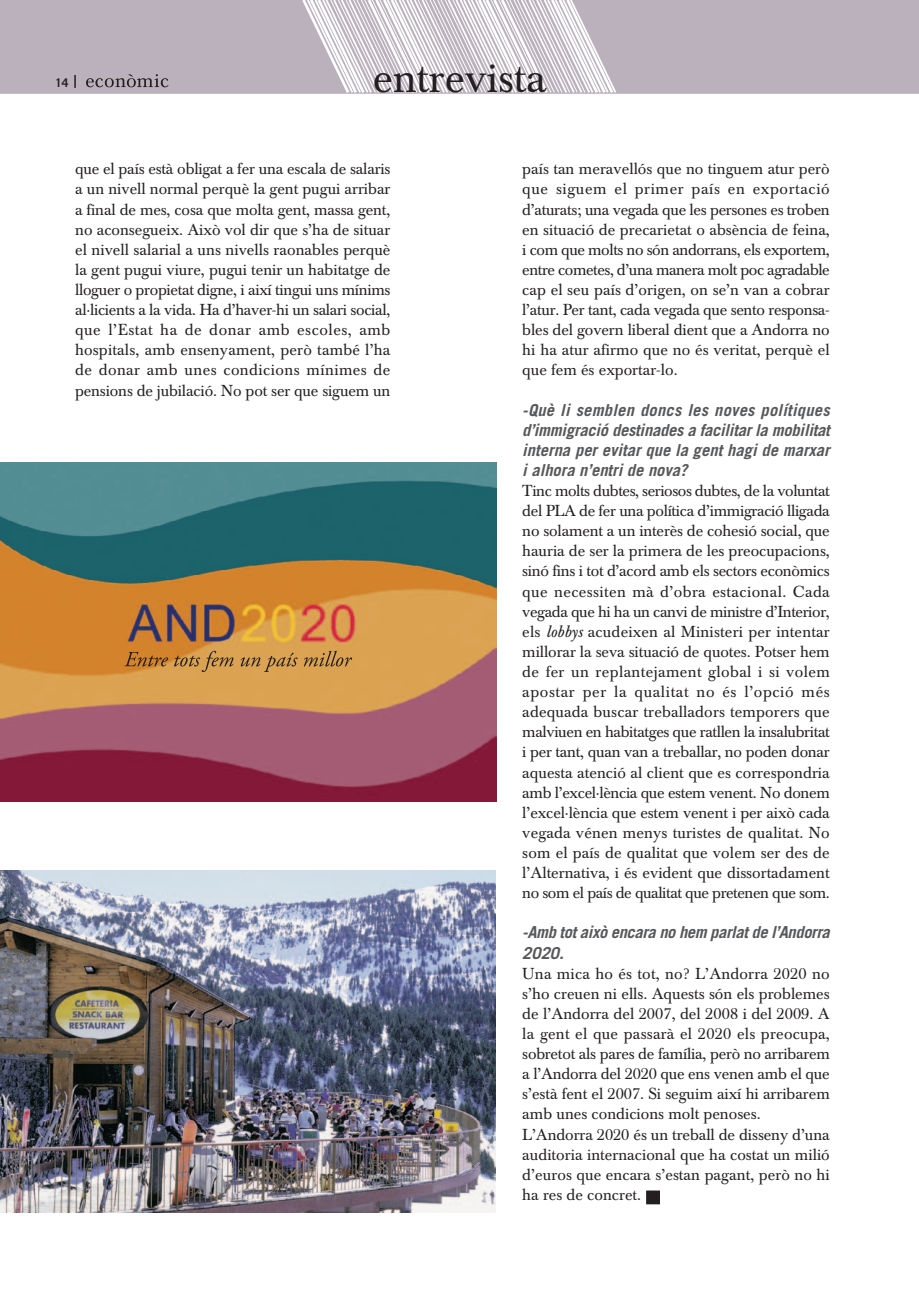
<style>
.page{position:relative;width:919px;height:1289px;background:#fff}
.page>*{position:absolute;margin:0;border:0;box-sizing:border-box;transform-origin:0 0}
.t1{font:42px "Baskerville BE";color:#231f20}
.t2{font:italic 700 16.5px/20.1px "Trade Gothic";color:#57585a;text-align:justify}
.t3{font:15.75px/20.1px "Baskerville BE";color:#231f20;text-align:justify}
.t4{font:700 12px "Trade Gothic";color:#231f20}
.s1{font-style:italic}
</style>
<div class="page">
<div style="left:0;top:0;width:918px;height:94px;background:#bab1bc;border:2px solid #bab1bc"></div>
<svg style="left:300px;top:0;width:317px;height:94px"></svg>
<svg style="left:74px;top:75px;width:2px;height:13px"></svg>
<svg style="left:86px;top:74px;width:82px;height:13px"></svg>
<img style="left:0;top:870px;width:495px;height:341px">
<div style="left:646px;top:1190px;width:14px;height:14px;background:#231f20;border:2px solid #231f20"></div>
<img style="left:0;top:462px;width:496px;height:339px">
<svg style="left:124px;top:652px;width:44px;height:14px"></svg>
<svg style="left:174px;top:650px;width:59px;height:22px"></svg>
<svg style="left:240px;top:652px;width:57px;height:20px"></svg>
<svg style="left:303px;top:650px;width:49px;height:16px"></svg>
<p class="t4" style="left:55px;top:78px;width:15px">14</p>
<h1 class="t1" style="left:373px;top:61px;width:175px">entrevista</h1>
<p class="t3" style="left:75px;top:161px;width:317px">que el país està obligat a fer una escala de salaris a un nivell normal perquè la gent pugui arribar a final de mes, cosa que molta gent, massa gent, no aconsegueix. Això vol dir que s’ha de situar el nivell salarial a uns nivells raonables perquè la gent pugui viure, pugui tenir un habitatge de lloguer o propietat digne, i així tingui uns mínims al·licients a la vida. Ha d’haver-hi un salari social, que l’Estat ha de donar amb escoles, amb hospitals, amb ensenyament, però també l’ha de donar amb unes condicions mínimes de pensions de jubilació. No pot ser que siguem un</p>
<p class="t3" style="left:522px;top:161px;width:309px">país tan meravellós que no tinguem atur però que siguem el primer país en exportació d’aturats; una vegada que les persones es troben en situació de precarietat o absència de feina, i com que molts no són andorrans, els exportem, entre cometes, d’una manera molt poc agradable cap el seu país d’origen, on se’n van a cobrar l’atur. Per tant, cada vegada que sento responsa&shy;bles del govern liberal dient que a Andorra no hi ha atur afirmo que no és veritat, perquè el que fem és exportar-lo.</p>
<p class="t2" style="left:522px;top:401px;width:312px">-Què li semblen doncs les noves polítiques d’immigració destinades a facilitarla mobilitat interna per evitar que la gent hagi de marxar i alhora n’entri de nova?</p>
<p class="t3" style="left:522px;top:482px;width:309px">Tinc molts dubtes, seriosos dubtes, de la voluntat del PLA de fer una política d’immigració lligada no solament a un interès de cohesió social, que hauria de ser la primera de les preocupacions, sinó fins i tot d’acord amb els sectors econòmics que necessiten mà d’obra estacional. Cada vegada que hi ha un canvi de ministre d’Interior, els <span class="s1">lobbys</span> acudeixen al Ministeri per intentar millorar la seva situació de quotes. Potser hem de fer un replantejament global i si volem apostar per la qualitat no és l’opció més adequada buscar treballadors temporers que malviuen en habitatges que ratllen la insalubritat i per tant, quan van a treballar, no poden donar aquesta atenció al client que es correspondria amb l’excel·lència que estem venent. No donem l’excel·lència que estem venent i per això cada vegada vénen menys turistes de qualitat. No som el país de qualitat que volem ser des de l’Alternativa, i és evident que dissortadament no som el país de qualitat que pretenen que som.</p>
<p class="t2" style="left:522px;top:924px;width:312px">-Amb totaixò encara no hem parlatde l’Andorra<br>2020.</p>
<p class="t3" style="left:522px;top:965px;width:309px;text-align:left">Una mica ho és tot, no? L’Andorra 2020 no s’ho creuen ni ells. Aquests són els problemes de l’Andorra del 2007, del 2008 i del 2009. A la gent el que passarà el 2020 els preocupa, sobretot als pares de família, però no arribarem a l’Andorra del 2020 que ens venen amb el que s’està fent el 2007. Si seguim així hi arribarem amb unes condicions molt penoses.<br>L’Andorra 2020 és un treball de disseny d’una auditoria internacional que ha costat un milió d’euros que encara s’estan pagant, però no hi ha res de concret.</p>
</div>
